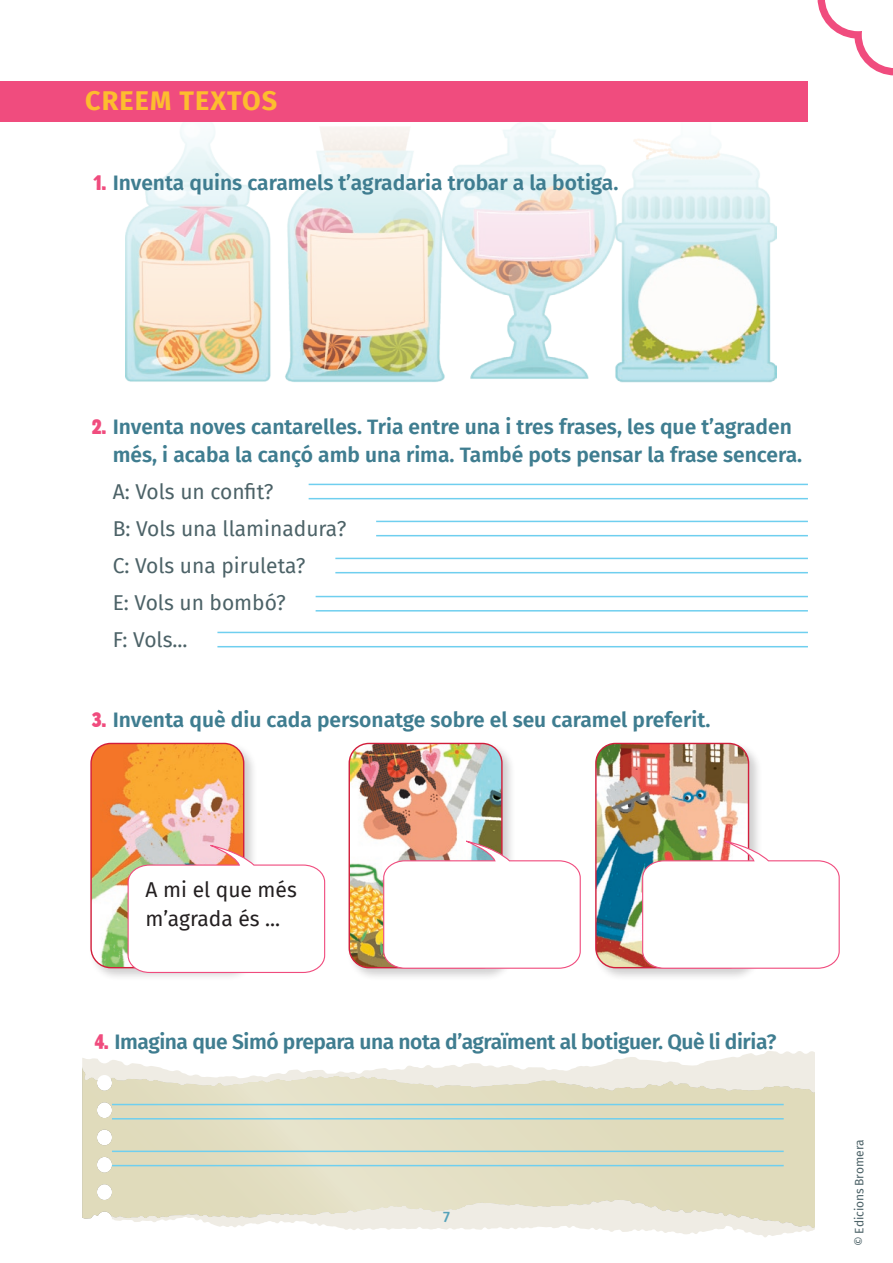
<style>
.page{position:relative;width:893px;height:1263px;background:#fff}
.page>*{position:absolute;margin:0;border:0;box-sizing:border-box;transform-origin:0 0}
.t1{font:700 27px "Fira Sans";letter-spacing:.04em;color:#fdbd2e}
.t2{font:600 21px/28.5px "Fira Sans";color:#3f7d90}
.t3{font:21px/37px "Fira Sans";color:#4c6267}
.t4{font:600 21px "Fira Sans";letter-spacing:-.02em;color:#3f7d90}
.t5{font:21px/28.5px "Fira Sans";color:#231f20}
.t6{font:500 15px "Fira Sans";color:#55a2ba}
.t7{font:12px "Fira Sans";letter-spacing:-.005em;color:#4c6267}
.s1{font-family:"Block Berthold";font-weight:400;font-stretch:condensed;color:#f04c7e}
</style>
<div class="page">
<img style="left:499px;top:122px;width:102px;height:257px">
<img style="left:323px;top:127px;width:176px;height:255px">
<img style="left:125px;top:125px;width:198px;height:257px">
<img style="left:601px;top:139px;width:175px;height:244px">
<svg style="left:82px;top:1100px;width:732px;height:100px;background:#e0ddc1"></svg>
<svg style="left:82px;top:1051px;width:732px;height:49px"></svg>
<svg style="left:82px;top:1200px;width:732px;height:37px"></svg>
<div style="left:88px;top:741px;width:169px;height:241px;background:#231f20;opacity:.21"></div>
<img style="left:91px;top:743px;width:153px;height:225px">
<div style="left:90px;top:743px;width:154px;height:225px;border:1px solid #d21e3b;border-radius:20px"></div>
<div style="left:347px;top:741px;width:169px;height:241px;background:#231f20;opacity:.21"></div>
<img style="left:349px;top:743px;width:153px;height:225px">
<div style="left:349px;top:743px;width:154px;height:225px;border:1px solid #d21e3b;border-radius:20px"></div>
<div style="left:593px;top:741px;width:169px;height:241px;background:#231f20;opacity:.21"></div>
<img style="left:596px;top:743px;width:152px;height:225px">
<div style="left:595px;top:743px;width:154px;height:225px;border:1px solid #d21e3b;border-radius:20px"></div>
<svg style="left:127px;top:845px;width:199px;height:128px"></svg>
<svg style="left:383px;top:841px;width:198px;height:128px"></svg>
<svg style="left:641px;top:841px;width:199px;height:128px"></svg>
<hr style="left:112px;top:1104px;width:672px;height:1px;background:#6fcfef">
<hr style="left:112px;top:1118px;width:672px;height:1px;background:#6fcfef">
<hr style="left:112px;top:1150px;width:672px;height:2px;background:#6fcfef">
<hr style="left:112px;top:1165px;width:672px;height:1px;background:#6fcfef">
<svg style="left:817px;top:0;width:76px;height:75px"></svg>
<div style="left:0;top:81px;width:808px;height:41px;background:#f04c7e"></div>
<hr style="left:309px;top:484px;width:499px;height:1px;background:#6fcfef">
<hr style="left:309px;top:498px;width:499px;height:1px;background:#6fcfef">
<hr style="left:376px;top:521px;width:432px;height:1px;background:#6fcfef">
<hr style="left:376px;top:535px;width:432px;height:1px;background:#6fcfef">
<hr style="left:335px;top:558px;width:473px;height:1px;background:#6fcfef">
<hr style="left:335px;top:572px;width:473px;height:1px;background:#6fcfef">
<hr style="left:316px;top:596px;width:492px;height:1px;background:#6fcfef">
<hr style="left:316px;top:610px;width:492px;height:1px;background:#6fcfef">
<hr style="left:217px;top:632px;width:591px;height:1px;background:#6fcfef">
<hr style="left:217px;top:646px;width:591px;height:1px;background:#6fcfef">
<p class="t1" style="left:85px;top:78px;width:194px">CREEM TEXTOS</p>
<p class="t2" style="left:93px;top:167px;width:527px"><span class="s1">1.</span> Inventa quins caramels t’agradaria trobar a la botiga.</p>
<p class="t2" style="left:113px;top:411px;width:691px;text-indent:-21px"><span class="s1">2.</span> Inventa noves cantarelles. Tria entre una i tres frases, les que t’agraden més, i acaba la cançó amb una rima. També pots pensar la frase sencera.</p>
<p class="t3" style="left:113px;top:473px;width:235px">A: Vols un confit?<br>B: Vols una llaminadura?<br>C: Vols una piruleta?<br>E: Vols un bombó?<br>F: Vols...</p>
<p class="t2" style="left:92px;top:704px;width:620px"><span class="s1">3.</span> Inventa què diu cada personatge sobre el seu caramel preferit.</p>
<p class="t5" style="left:146px;top:875px;width:153px">A mi el que més m’agrada és ...</p>
<p class="t4" style="left:94px;top:1025px;width:683px"><span class="s1">4.</span> Imagina que Simó prepara una nota d’agraïment al botiguer. Què li diria?</p>
<p class="t6" style="left:443px;top:1204px;width:8px">7</p>
<p class="t7" style="left:850px;top:1246px;width:108px;rotate:-90deg">© Edicions Bromera</p>
</div>
